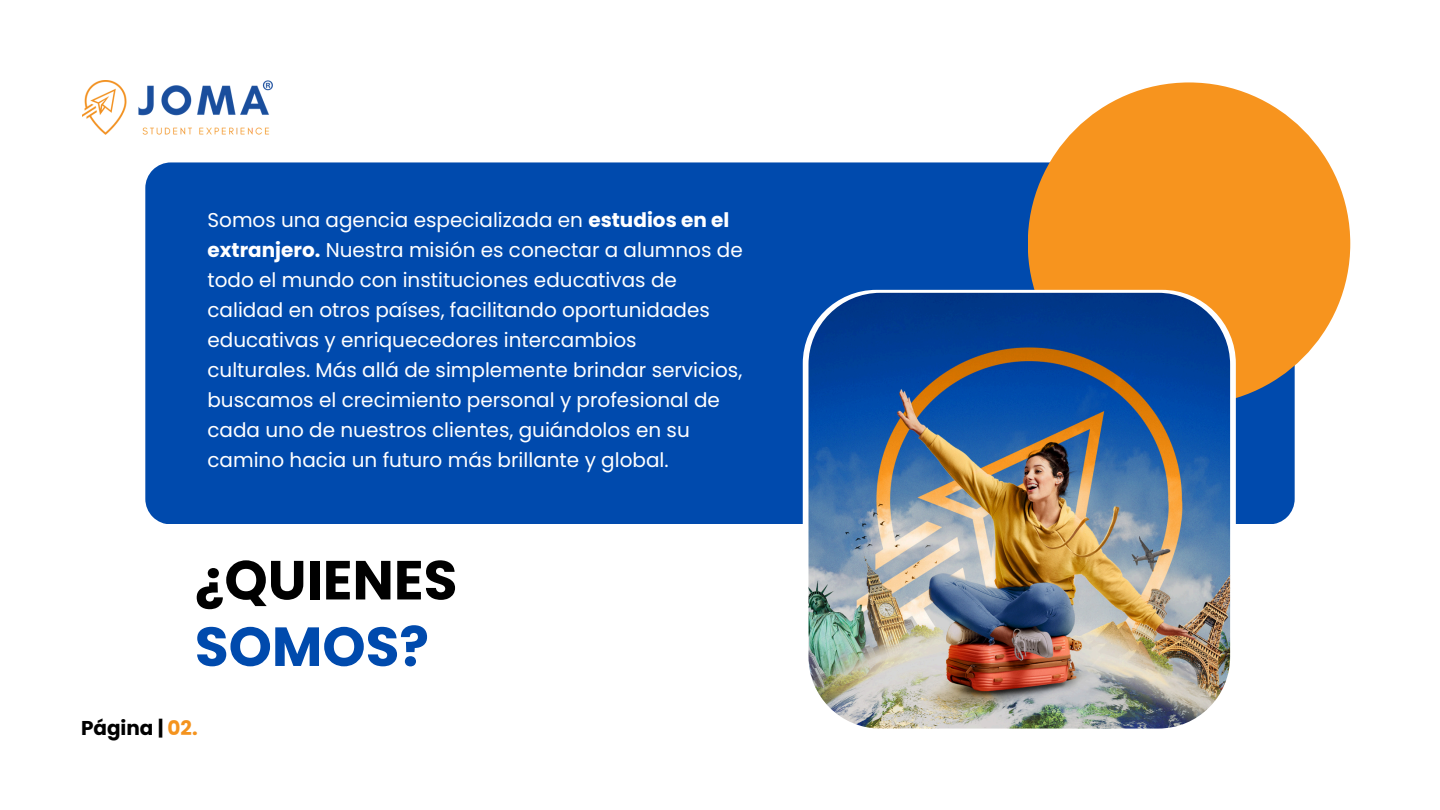
<style>
.page{position:relative;width:1440px;height:810px;background:#fff}
.page>*{position:absolute;margin:0;border:0;box-sizing:border-box;transform-origin:0 0}
.t1{font:700 55px "Poppins";color:#000}
.t2{font:700 55px "Poppins";color:#004aad}
.t3{font:20px/30px "Poppins";color:#fff}
.t4{font:700 20px "Poppins";color:#000}
.s1{font-weight:700}
.s2{color:#f4931e}
</style>
<div class="page">
<div style="left:145px;top:162px;width:1150px;height:362px;background:#004aad"></div>
<div style="left:1028px;top:82px;width:322px;height:323px;background:#f7941e;border-radius:50%"></div>
<div style="left:803px;top:290px;width:433px;height:447px;background:#fff;border-radius:74px"></div>
<img style="left:809px;top:293px;width:421px;height:436px;border-radius:72px">
<img style="left:83px;top:80px;width:190px;height:55px">
<h1 class="t3" style="left:207px;top:205px;width:537px">Somos una agencia especializada en <span class="s1">estudios en el extranjero.</span> Nuestra misión es conectar a alumnos de todo el mundo con instituciones educativas de calidad en otros países, facilitando oportunidades educativas y enriquecedores intercambios culturales. Más allá de simplemente brindar servicios, buscamos el crecimiento personal y profesional de cada uno de nuestros clientes, guiándolos en su camino hacia un futuro más brillante y global.</h1>
<p class="t1" style="left:195px;top:542px;width:264px">¿QUIENES</p>
<h1 class="t2" style="left:195px;top:608px;width:236px">SOMOS?</h1>
<h2 class="t4" style="left:81px;top:714px;width:118px">Página | <span class="s2">02.</span></h2>
</div>
